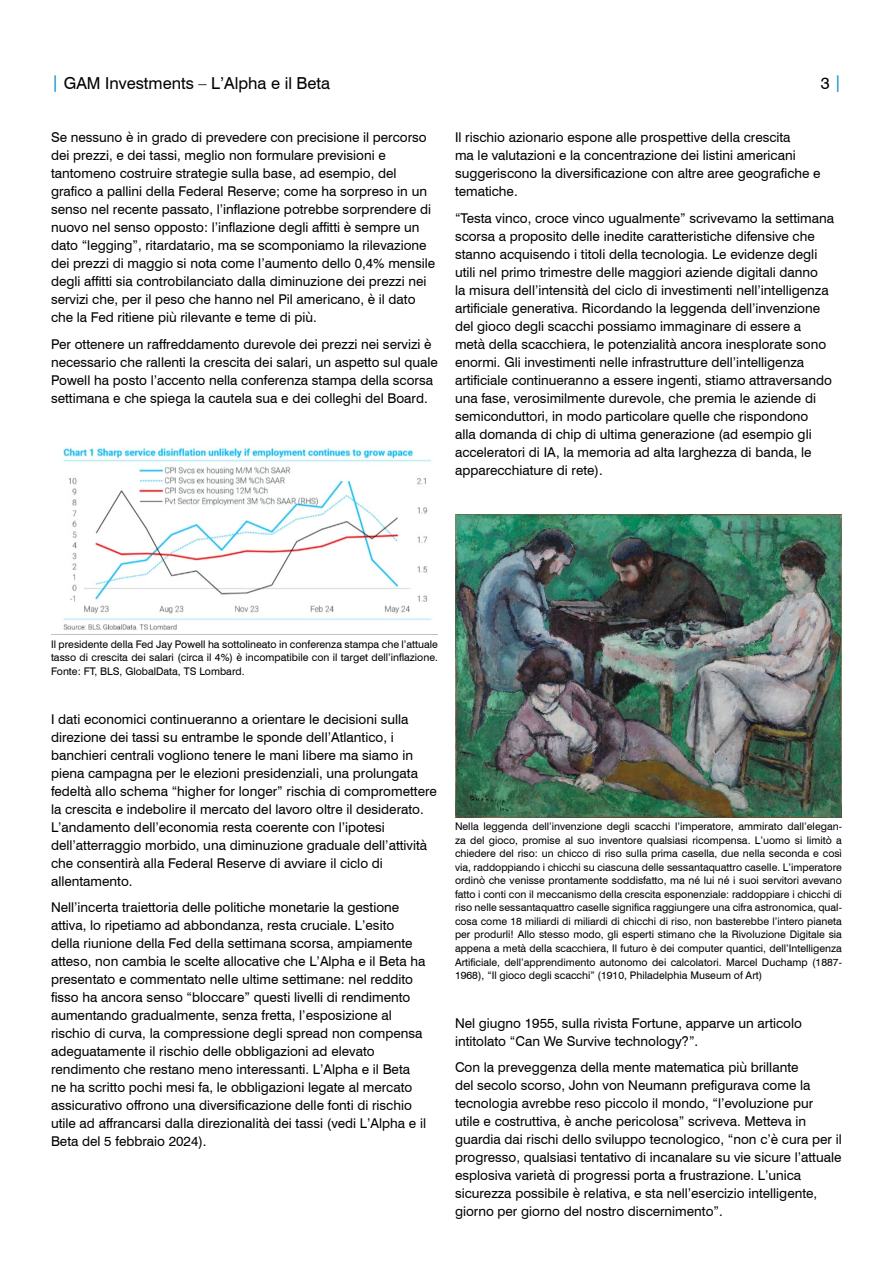
<style>
.page{position:relative;width:893px;height:1263px;background:#fff}
.page>*{position:absolute;margin:0;border:0;box-sizing:border-box;transform-origin:0 0}
.t1{font:16.5px "Swiss 721 BT";color:#000}
.BODY_text{font:13.5px/18px "Swiss 721 BT";color:#000}
.DISCLAIMER{font:10.5px/13.5px "Swiss 721 BT";color:#000;text-align:justify}
.s1{color:#0087c7}
</style>
<div class="page">
<img style="left:455px;top:514px;width:387px;height:303px">
<img style="left:63px;top:447px;width:369px;height:184px">
<p class="t1" style="left:51px;top:73px;width:281px"><span class="s1">|</span> GAM Investments – L’Alpha e il Beta</p>
<p class="t1" style="left:821px;top:73px;width:22px">3 <span class="s1">|</span></p>
<p class="BODY_text" style="left:455px;top:128px;width:367px">Il rischio azionario espone alle prospettive della crescita<br>ma le valutazioni e la concentrazione dei listini americani suggeriscono la diversificazione con altre aree geografiche e tematiche.</p>
<p class="BODY_text" style="left:455px;top:209px;width:381px">“Testa vinco, croce vinco ugualmente” scrivevamo la settimana scorsa a proposito delle inedite caratteristiche difensive che stanno acquisendo i titoli della tecnologia. Le evidenze degli utili nel primo trimestre delle maggiori aziende digitali danno<br>la misura dell’intensità del ciclo di investimenti nell’intelligenza artificiale generativa. Ricordando la leggenda dell’invenzione del gioco degli scacchi possiamo immaginare di essere a metà della scacchiera, le potenzialità ancora inesplorate sono enormi. Gli investimenti nelle infrastrutture dell’intelligenza artificiale continueranno a essere ingenti, stiamo attraversando una fase, verosimilmente durevole, che premia le aziende di semiconduttori, in modo particolare quelle che rispondono<br>alla domanda di chip di ultima generazione (ad esempio gli acceleratori di IA, la memoria ad alta larghezza di banda, le apparecchiature di rete).</p>
<p class="BODY_text" style="left:51px;top:128px;width:386px">Se nessuno è in grado di prevedere con precisione il percorso dei prezzi, e dei tassi, meglio non formulare previsioni e tantomeno costruire strategie sulla base, ad esempio, del grafico a pallini della Federal Reserve; come ha sorpreso in un senso nel recente passato, l’inflazione potrebbe sorprendere di nuovo nel senso opposto: l’inflazione degli affitti è sempre un dato “legging”, ritardatario, ma se scomponiamo la rilevazione dei prezzi di maggio si nota come l’aumento dello 0,4% mensile degli affitti sia controbilanciato dalla diminuzione dei prezzi nei servizi che, per il peso che hanno nel Pil americano, è il dato che la Fed ritiene più rilevante e teme di più.</p>
<p class="BODY_text" style="left:51px;top:335px;width:388px">Per ottenere un raffreddamento durevole dei prezzi nei servizi è necessario che rallenti la crescita dei salari, un aspetto sul quale Powell ha posto l’accento nella conferenza stampa della scorsa settimana e che spiega la cautela sua e dei colleghi del Board.</p>
<p class="DISCLAIMER" style="left:51px;top:637px;width:388px">Il presidente della Fed Jay Powell ha sottolineato in conferenza stampa che l’attuale tasso di crescita dei salari (circa il 4%) è incompatibile con il target dell’inflazione.<br>Fonte: FT, BLS, GlobalData, TS Lombard.</p>
<p class="BODY_text" style="left:51px;top:710px;width:387px">I dati economici continueranno a orientare le decisioni sulla direzione dei tassi su entrambe le sponde dell’Atlantico, i banchieri centrali vogliono tenere le mani libere ma siamo in piena campagna per le elezioni presidenziali, una prolungata fedeltà allo schema “higher for longer” rischia di compromettere la crescita e indebolire il mercato del lavoro oltre il desiderato.<br>L’andamento dell’economia resta coerente con l’ipotesi dell’atterraggio morbido, una diminuzione graduale dell’attività che consentirà alla Federal Reserve di avviare il ciclo di allentamento.</p>
<p class="BODY_text" style="left:51px;top:898px;width:377px">Nell’incerta traiettoria delle politiche monetarie la gestione attiva, lo ripetiamo ad abbondanza, resta cruciale. L’esito della riunione della Fed della settimana scorsa, ampiamente atteso, non cambia le scelte allocative che L’Alpha e il Beta ha presentato e commentato nelle ultime settimane: nel reddito fisso ha ancora senso “bloccare” questi livelli di rendimento aumentando gradualmente, senza fretta, l’esposizione al rischio di curva, la compressione degli spread non compensa adeguatamente il rischio delle obbligazioni ad elevato rendimento che restano meno interessanti. L’Alpha e il Beta ne ha scritto pochi mesi fa, le obbligazioni legate al mercato assicurativo offrono una diversificazione delle fonti di rischio utile ad affrancarsi dalla direzionalità dei tassi (vedi L’Alpha e il Beta del 5 febbraio 2024).</p>
<p class="DISCLAIMER" style="left:455px;top:820px;width:388px">Nella leggenda dell’invenzione degli scacchi l’imperatore, ammirato dall’elegan&shy;za del gioco, promise al suo inventore qualsiasi ricompensa. L’uomo si limitò a chiedere del riso: un chicco di riso sulla prima casella, due nella seconda e così via, raddoppiando i chicchi su ciascuna delle sessantaquattro caselle. L’imperatore ordinò che venisse prontamente soddisfatto, ma né lui né i suoi servitori avevano fatto i conti con il meccanismo della crescita esponenziale: raddoppiare i chicchi di riso nelle sessantaquattro caselle significa raggiungere una cifra astronomica, qual&shy;cosa come 18 miliardi di miliardi di chicchi di riso, non basterebbe l’intero pianeta per produrli! Allo stesso modo, gli esperti stimano che la Rivoluzione Digitale sia appena a metà della scacchiera, Il futuro è dei computer quantici, dell’Intelligenza Artificiale, dell’apprendimento autonomo dei calcolatori. Marcel Duchamp (1887- 1968), “Il gioco degli scacchi” (1910, Philadelphia Museum of Art)</p>
<p class="BODY_text" style="left:455px;top:1014px;width:348px">Nel giugno 1955, sulla rivista Fortune, apparve un articolo intitolato “Can We Survive technology?”.</p>
<p class="BODY_text" style="left:455px;top:1058px;width:388px">Con la preveggenza della mente matematica più brillante<br>del secolo scorso, John von Neumann prefigurava come la tecnologia avrebbe reso piccolo il mondo, “l’evoluzione pur<br>utile e costruttiva, è anche pericolosa” scriveva. Metteva in guardia dai rischi dello sviluppo tecnologico, “non c’è cura per il progresso, qualsiasi tentativo di incanalare su vie sicure l’attuale esplosiva varietà di progressi porta a frustrazione. L’unica sicurezza possibile è relativa, e sta nell’esercizio intelligente, giorno per giorno del nostro discernimento”.</p>
</div>
